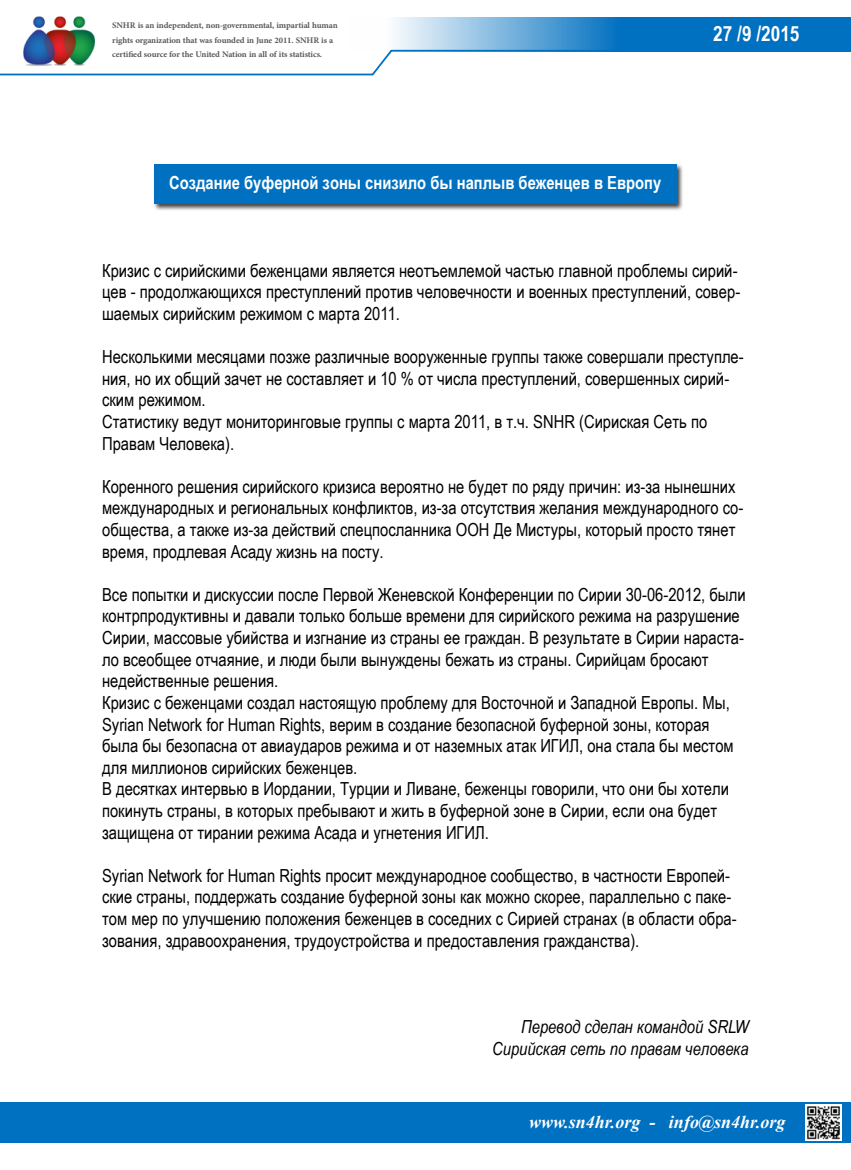
<style>
.page{position:relative;width:851px;height:1170px;background:#fff}
.page>*{position:absolute;margin:0;border:0;box-sizing:border-box;transform-origin:0 0}
.t1{font:700 21px "Arial Narrow";color:#fff}
.t2{font:18px/21.6px "Arial Narrow";color:#000}
.t3{font:italic 18px/21.6px "Arial Narrow";color:#000;text-align:right}
.t4{font:700 18px "Arial Narrow";color:#fff}
.t5{font:italic 700 18px "Times New Roman";color:#fff}
.t6{font:700 12px/14.4px "Adobe Arabic";letter-spacing:-.01em;color:#58595b}
</style>
<div class="page">
<img style="left:23px;top:16px;width:72px;height:33px">
<div style="left:0;top:1101px;width:850px;height:41px;background:#0070c0"></div>
<svg style="left:0;top:49px;width:392px;height:27px"></svg>
<img style="left:805px;top:1104px;width:36px;height:36px">
<svg style="left:349px;top:17px;width:501px;height:35px;background:#4b9ad2"></svg>
<div style="left:153px;top:164px;width:530px;height:47px;background:#000;opacity:.75"></div>
<div style="left:154px;top:165px;width:522px;height:39px;background:#0070c0"></div>
<p class="t6" style="left:112px;top:17px;width:227px">SNHR anis independent, non-governmental, impartial human rights organization that was founded in June 2011. SNHR ais certified source for the United Nation in all of its statistics.</p>
<p class="t4" style="left:169px;top:169px;width:493px">Создание буферной зоны снизило бы наплыв беженцев в Европу</p>
<p class="t1" style="left:713px;top:17px;width:88px">27 /9 /2015</p>
<p class="t2" style="left:102px;top:259px;width:637px">Кризис с сирийскими беженцами является неотъемлемой частью главной проблемы сирий-</p>
<p class="t2" style="left:102px;top:280px;width:639px">цев - продолжающихся преступлений против человечности и военных преступлений, совер-</p>
<p class="t2" style="left:102px;top:302px;width:299px">шаемых сирийским режимом с марта 2011.</p>
<p class="t2" style="left:102px;top:345px;width:643px">Несколькими месяцами позже различные вооруженные группы также совершали преступле-</p>
<p class="t2" style="left:102px;top:367px;width:628px">ния, но их общий зачет не составляет и 10 % от числа преступлений, совершенных сирий-</p>
<p class="t2" style="left:102px;top:388px;width:105px">ским режимом.</p>
<p class="t2" style="left:102px;top:410px;width:606px">Статистику ведут мониторинговые группы с марта 2011, .ч.тв SNHR (Сириская Сеть по<br>Правам Человека .(</p>
<p class="t2" style="left:102px;top:475px;width:635px">Коренного решения сирийского кризиса вероятно не будет по ряду причин: из-за нынешних</p>
<p class="t2" style="left:102px;top:518px;width:634px">общества а, также из-за действий спецпосланника ООН Де Мистуры, который просто тянет</p>
<p class="t2" style="left:102px;top:496px;width:642px">международных и региональных конфликтов, из-за отсутствия желания международного со-</p>
<p class="t2" style="left:102px;top:539px;width:283px">время, продлевая Асаду жизнь на посту.</p>
<p class="t2" style="left:102px;top:583px;width:645px">Все попытки и дискуссии после Первой Женевской Конференции по Сирии 30-06-2012, были контрпродуктивны и давали только больше времени для сирийского режима на разрушение</p>
<p class="t2" style="left:102px;top:647px;width:608px">ло всеобщее отчаяние и, люди были вынуждены бежать из страны. Сирийцам бросают</p>
<p class="t2" style="left:102px;top:626px;width:643px">Сирии, массовые убийства и изгнание из страны ее граждан В. результате в Сирии нараста-</p>
<p class="t2" style="left:102px;top:669px;width:633px">недейственные решения.<br>Кризис с беженцами создал настоящую проблему для Восточной и Западной Европы. Мы, Syrian Network for Human Rights, верим в создание безопасной буферной зоны, которая была бы безопасна от авиаударов режима и от наземных атак ИГИЛ, она стала бы местом для миллионов сирийских беженцев.<br>В десятках интервью в Иордании, Турции и Ливане, беженцы говорили, что они бы хотели покинуть страны в, которых пребывают и жить в буферной зоне в Сирии, если она будет защищена от тирании режима Асада и угнетения ИГИЛ.</p>
<p class="t2" style="left:102px;top:863px;width:629px">Syrian Network for Human Rights просит международное сообщество в, частности Европей-</p>
<p class="t2" style="left:102px;top:885px;width:630px">ские страны, поддержать создание буферной зоны как можно скорее, параллельно с паке-</p>
<p class="t2" style="left:102px;top:907px;width:636px">том мер по улучшению положения беженцев в соседних с Сирией странах в( области обра-</p>
<p class="t2" style="left:102px;top:928px;width:538px">зования, здравоохранения, трудоустройства и предоставления гражданства .(</p>
<p class="t3" style="left:492px;top:1015px;width:258px">Перевод сделан командой SRLW<br>Сирийская сеть по правам человека</p>
<p class="t5" style="left:529px;top:1108px;width:113px">www.sn4hr.org</p>
<p class="t5" style="left:649px;top:1108px;width:7px">-</p>
<p class="t5" style="left:669px;top:1108px;width:118px">info@sn4hr.org</p>
</div>
